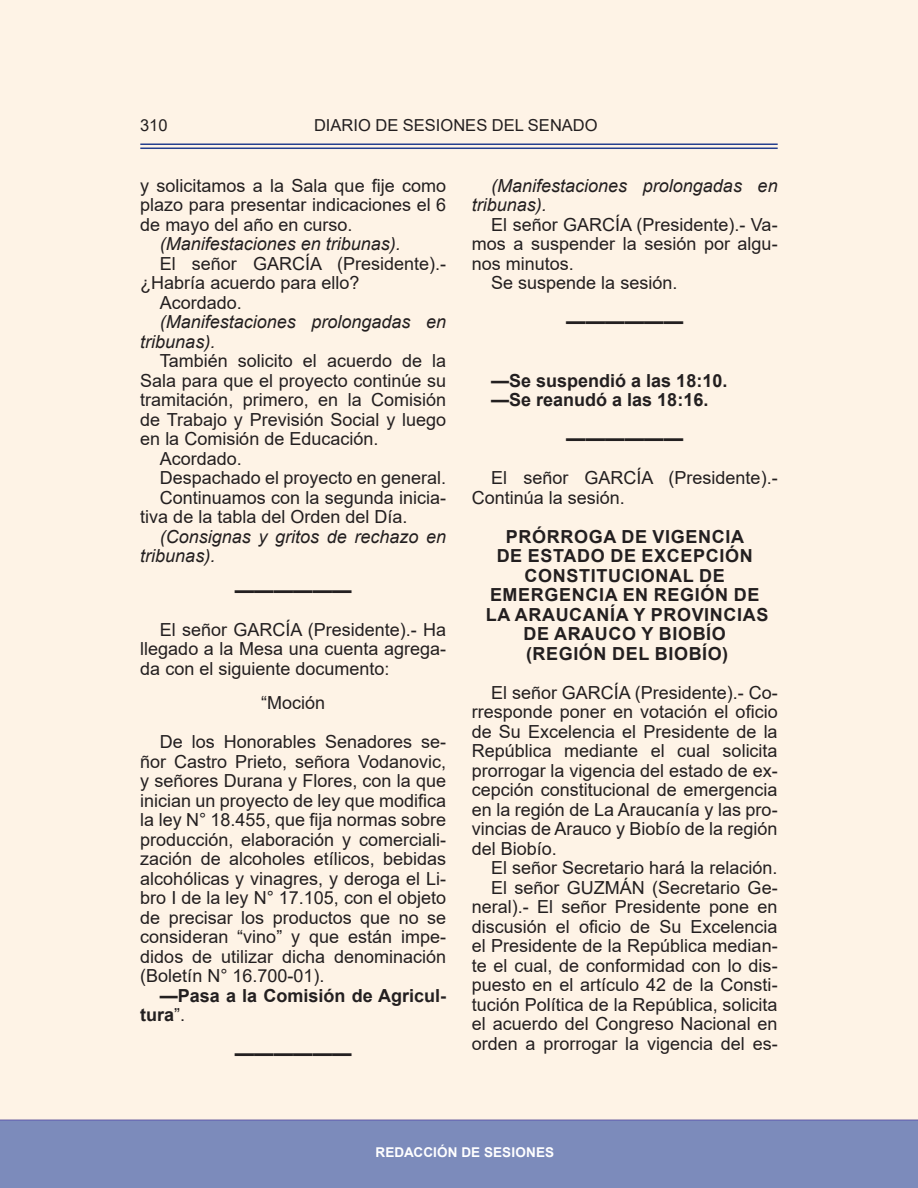
<style>
.page{position:relative;width:918px;height:1188px;background:#fff}
.page>*{position:absolute;margin:0;border:0;box-sizing:border-box;transform-origin:0 0}
.LINEA{font:700 19.5px "Arial";color:#231f20}
.Párrafo_Texto_Sesión{font:18px/19.5px "Arial";color:#231f20;text-align:justify}
.Párrafo_Texto_Sesión-2{font:italic 18px/19.5px "Arial";color:#231f20}
.TITULOS_ALTAS_SESION{font:700 18px/19.5px "Arial";letter-spacing:.035em;color:#231f20;text-align:center}
.Párrafo_Texto_Sesión-3{font:700 18px/19.5px "Arial";color:#231f20}
.Subtítulo_Sesión_A_B{font:18px "Arial";color:#231f20}
.t1{font:16.5px "Arial";color:#231f20}
.t2{font:700 13.5px "Arial";letter-spacing:.015em;color:#fff}
.s1{font-weight:400}
</style>
<div class="page">
<div style="left:0;top:1119px;width:918px;height:69px;background:#7c8bbb"></div>
<hr style="left:140px;top:148px;width:638px;height:1px;background:#253f8e">
<hr style="left:140px;top:144px;width:638px;height:1px;background:#253f8e">
<p class="t1" style="left:140px;top:114px;width:29px">310</p>
<p class="t1" style="left:314px;top:113px;width:285px">DIARIO DE SESIONES DEL SENADO</p>
<p class="Párrafo_Texto_Sesión" style="left:140px;top:176px;width:307px">y solicitamos a la Sala que fije como plazo para presentar indicaciones el 6 de mayo del año en curso.</p>
<p class="Párrafo_Texto_Sesión-2" style="left:160px;top:234px;width:243px">(Manifestaciones en tribunas).</p>
<p class="Párrafo_Texto_Sesión" style="left:140px;top:254px;width:307px;text-indent:20px">El señor GARCÍA (Presidente).- ¿Habría acuerdo para ello?</p>
<p class="Párrafo_Texto_Sesión" style="left:160px;top:293px;width:84px">Acordado.</p>
<p class="Párrafo_Texto_Sesión-2" style="left:140px;top:312px;width:307px;text-indent:20px">(Manifestaciones prolongadas en tribunas).</p>
<p class="Párrafo_Texto_Sesión" style="left:140px;top:351px;width:307px;text-indent:20px">También solicito el acuerdo de la Sala para que el proyecto continúe su tramitación, primero, en la Comisión de Trabajo y Previsión Social y luego en la Comisión de Educación.</p>
<p class="Párrafo_Texto_Sesión" style="left:160px;top:449px;width:84px">Acordado.</p>
<p class="Párrafo_Texto_Sesión" style="left:160px;top:468px;width:288px">Despachado el proyecto en general.</p>
<p class="Párrafo_Texto_Sesión" style="left:140px;top:488px;width:307px;text-indent:20px">Continuamos con la segunda inicia&shy;tiva de la tabla del Orden del Día.</p>
<p class="Párrafo_Texto_Sesión-2" style="left:140px;top:527px;width:307px;text-indent:20px">(Consignas y gritos de rechazo en tribunas).</p>
<p class="LINEA" style="left:235px;top:576px;width:118px">——————</p>
<p class="Párrafo_Texto_Sesión" style="left:140px;top:620px;width:307px;text-indent:20px">El señor GARCÍA (Presidente).- Ha llegado a la Mesa una cuenta agrega&shy;da con el siguiente documento:</p>
<p class="Subtítulo_Sesión_A_B" style="left:261px;top:690px;width:66px">“Moción</p>
<p class="Párrafo_Texto_Sesión" style="left:140px;top:732px;width:307px;text-indent:20px">De los Honorables Senadores se&shy;ñor Castro Prieto, señora Vodanovic, y señores Durana y Flores, con la que inician un proyecto de ley que modifica la ley N° 18.455, que fija normas sobre producción, elaboración y comerciali&shy;zación de alcoholes etílicos, bebidas alcohólicas y vinagres, y deroga el Li&shy;bro I de la ley N° 17.105, con el objeto de precisar los productos que no se consideran “vino” y que están impe&shy;didos de utilizar dicha denominación (Boletín N° 16.700-01).</p>
<p class="Párrafo_Texto_Sesión-3" style="left:140px;top:986px;width:307px;text-indent:20px">—Pasa a la Comisión de Agricul&shy;tura<span class="s1">”.</span></p>
<p class="LINEA" style="left:235px;top:1040px;width:118px">——————</p>
<p class="Párrafo_Texto_Sesión-2" style="left:472px;top:176px;width:307px;text-indent:20px">(Manifestaciones prolongadas en tribunas).</p>
<p class="Párrafo_Texto_Sesión" style="left:472px;top:215px;width:307px;text-indent:20px">El señor GARCÍA (Presidente).- Va&shy;mos a suspender la sesión por algu&shy;nos minutos.</p>
<p class="Párrafo_Texto_Sesión" style="left:491px;top:273px;width:188px">Se suspende la sesión.</p>
<p class="LINEA" style="left:566px;top:308px;width:118px">——————</p>
<p class="Párrafo_Texto_Sesión-3" style="left:491px;top:371px;width:238px">—Se suspendió a las 18:10.</p>
<p class="Párrafo_Texto_Sesión-3" style="left:491px;top:390px;width:219px">—Se reanudó a las 18:16.</p>
<p class="LINEA" style="left:566px;top:425px;width:118px">——————</p>
<p class="Párrafo_Texto_Sesión" style="left:472px;top:468px;width:307px;text-indent:20px">El señor GARCÍA (Presidente).-<br>Continúa la sesión.</p>
<p class="TITULOS_ALTAS_SESION" style="left:506px;top:527px;width:240px">PRÓRROGA DE VIGENCIA</p>
<p class="TITULOS_ALTAS_SESION" style="left:497px;top:546px;width:258px">DE ESTADO DE EXCEPCIÓN<br>CONSTITUCIONAL DE</p>
<p class="TITULOS_ALTAS_SESION" style="left:490px;top:585px;width:271px">EMERGENCIA EN REGIÓN DE</p>
<p class="TITULOS_ALTAS_SESION" style="left:486px;top:605px;width:284px">LA ARAUCANÍA Y PROVINCIAS<br>DE ARAUCO Y BIOBÍO</p>
<p class="TITULOS_ALTAS_SESION" style="left:526px;top:644px;width:204px">(REGIÓN DEL BIOBÍO)</p>
<p class="Párrafo_Texto_Sesión" style="left:472px;top:683px;width:307px;text-indent:20px">El señor GARCÍA (Presidente).- Co&shy;rresponde poner en votación el oficio de Su Excelencia el Presidente de la República mediante el cual solicita prorrogar la vigencia del estado de ex&shy;cepción constitucional de emergencia en la región de La Araucanía y las pro&shy;vincias de Arauco y Biobío de la región del Biobío.</p>
<p class="Párrafo_Texto_Sesión" style="left:491px;top:858px;width:288px">El señor Secretario hará la relación.</p>
<p class="Párrafo_Texto_Sesión" style="left:472px;top:878px;width:307px;text-indent:20px">El señor GUZMÁN (Secretario Ge&shy;neral).- El señor Presidente pone en discusión el oficio de Su Excelencia el Presidente de la República median&shy;te el cual, de conformidad con lo dis&shy;puesto en el artículo 42 de la Consti&shy;tución Política de la República, solicita el acuerdo del Congreso Nacional en orden a prorrogar la vigencia del es-</p>
<p class="t2" style="left:375px;top:1143px;width:180px">REDACCIÓN DE SESIONES</p>
</div>
